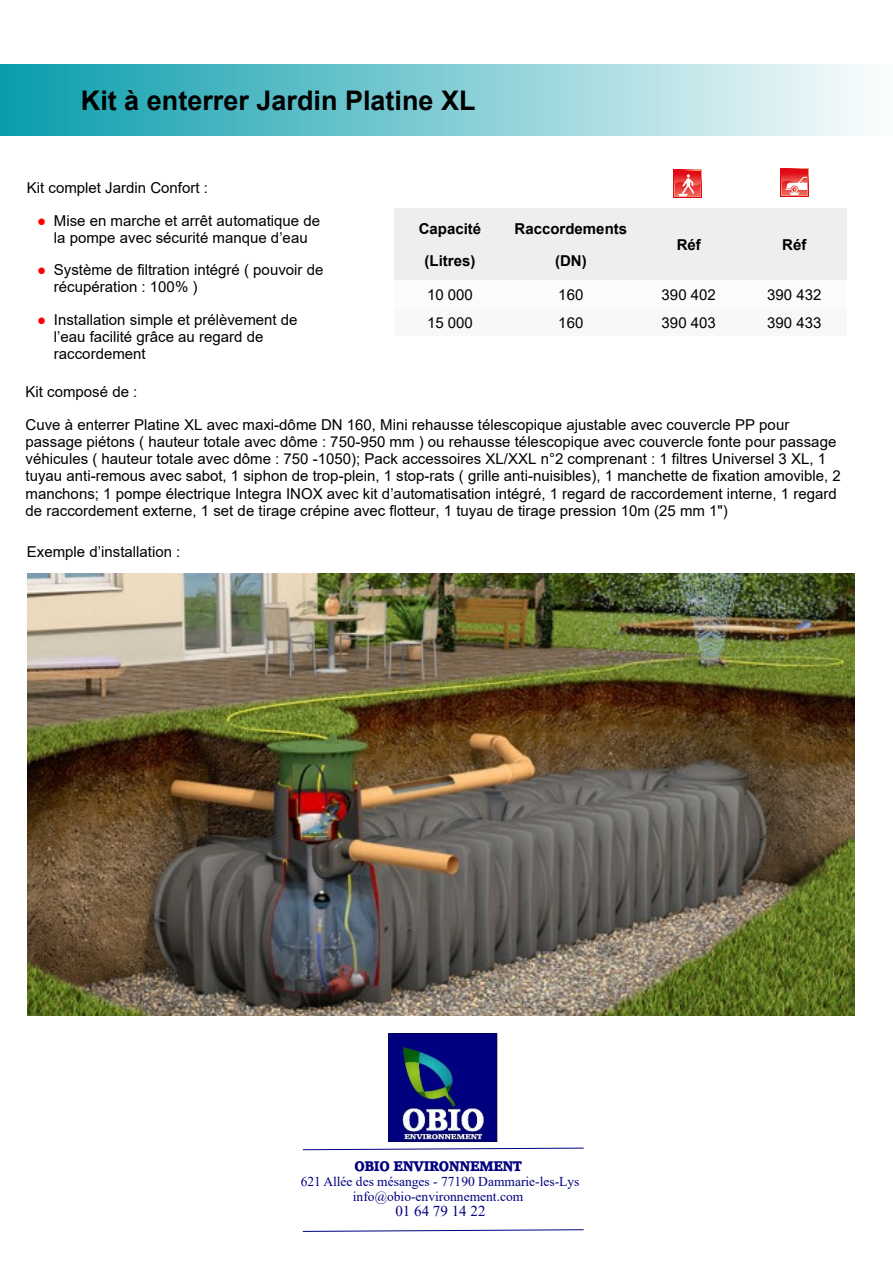
<style>
.page{position:relative;width:893px;height:1263px;background:#fff}
.page>*{position:absolute;margin:0;border:0;box-sizing:border-box;transform-origin:0 0}
.t1{font:700 27px "Arial";color:#000}
.t2{font:15px/17.2px "Arial";color:#000}
.t3{font:700 15px/32.2px "Arial";color:#000;text-align:center}
.t4{font:15px "Times New Roman";color:#010080}
.t5{font:13.5px/14.9px "Times New Roman";color:#010080;text-align:center}
.t6{font:13.5px "Accord Heavy SF Bold";color:#010080}
.s1{font-family:"Times New Roman";color:#f00}
</style>
<div class="page">
<div style="left:0;top:64px;width:893px;height:71px;background:linear-gradient(to right,#099dac,#fcfdfd)"></div>
<svg style="left:302px;top:1147px;width:282px;height:3px"></svg>
<svg style="left:302px;top:1229px;width:282px;height:3px"></svg>
<img style="left:389px;top:1033px;width:109px;height:108px">
<img style="left:28px;top:573px;width:826px;height:443px">
<svg style="left:674px;top:170px;width:28px;height:28px"></svg>
<div style="left:675px;top:171px;width:25px;height:25px;background:#e20a17"></div>
<svg style="left:675px;top:174px;width:25px;height:22px"></svg>
<svg style="left:780px;top:168px;width:28px;height:28px"></svg>
<svg style="left:782px;top:170px;width:25px;height:7px"></svg>
<svg style="left:782px;top:177px;width:25px;height:18px"></svg>
<div style="left:394px;top:208px;width:112px;height:72px;background:#eceef0"></div>
<div style="left:506px;top:208px;width:130px;height:72px;background:#eceef0"></div>
<div style="left:636px;top:208px;width:106px;height:72px;background:#eceef0"></div>
<div style="left:742px;top:208px;width:104px;height:72px;background:#eceef0"></div>
<div style="left:394px;top:280px;width:112px;height:29px;background:#fbfbfc"></div>
<div style="left:506px;top:280px;width:130px;height:29px;background:#fbfbfc"></div>
<div style="left:636px;top:280px;width:106px;height:29px;background:#fbfbfc"></div>
<div style="left:742px;top:280px;width:104px;height:29px;background:#fbfbfc"></div>
<div style="left:394px;top:309px;width:112px;height:27px;background:#f7f8f9"></div>
<div style="left:506px;top:309px;width:130px;height:27px;background:#f7f8f9"></div>
<div style="left:636px;top:309px;width:106px;height:27px;background:#f7f8f9"></div>
<div style="left:742px;top:309px;width:104px;height:27px;background:#f7f8f9"></div>
<h1 class="t1" style="left:81px;top:90px;width:396px">Kit à enterrer Jardin Platine XL</h1>
<p class="t2" style="left:27px;top:181px;width:183px">Kit complet Jardin Confort :</p>
<p class="t2" style="left:37px;top:213px;width:285px;text-align:center"><span class="s1">●</span> Mise en marche et arrêt automatique de la pompe avec sécurité manque d’eau</p>
<p class="t2" style="left:54px;top:263px;width:271px;text-indent:-17px"><span class="s1">●</span> Système de filtration intégré ( pouvoir de récupération : 100% )</p>
<p class="t2" style="left:54px;top:312px;width:245px;text-indent:-17px"><span class="s1">●</span> Installation simple et prélèvement de l’eau facilité grâce au regard de raccordement</p>
<p class="t3" style="left:419px;top:214px;width:64px">Capacité (Litres)</p>
<p class="t3" style="left:514px;top:214px;width:114px">Raccordements (DN)</p>
<p class="t3" style="left:677px;top:230px;width:26px">Réf</p>
<p class="t3" style="left:782px;top:230px;width:26px">Réf</p>
<p class="t2" style="left:427px;top:288px;width:47px">10 000</p>
<p class="t2" style="left:558px;top:288px;width:27px">160</p>
<p class="t2" style="left:662px;top:288px;width:56px">390 402</p>
<p class="t2" style="left:767px;top:288px;width:56px">390 432</p>
<p class="t2" style="left:427px;top:316px;width:47px">15 000</p>
<p class="t2" style="left:558px;top:316px;width:27px">160</p>
<p class="t2" style="left:662px;top:316px;width:56px">390 403</p>
<p class="t2" style="left:767px;top:316px;width:56px">390 433</p>
<p class="t2" style="left:26px;top:377px;width:765px;line-height:32.2px">Kit composé de :<br>Cuve à enterrer Platine XL avec maxi-dôme DN 160, Mini rehausse télescopique ajustable avec couvercle PP pour</p>
<p class="t2" style="left:26px;top:434px;width:817px">passage piétons ( hauteur totale avec dôme : 750-950 mm ) ou rehausse télescopique avec couvercle fonte pour passage véhicules ( hauteur totale avec dôme : 750 -1050); Pack accessoires XL/XXL n°2 comprenant : 1 filtres Universel 3 XL, 1 tuyau anti-remous avec sabot, 1 siphon de trop-plein, 1 stop-rats ( grille anti-nuisibles), 1 manchette de fixation amovible, 2 manchons; 1 pompe électrique Integra INOX avec kit d’automatisation intégré, 1 regard de raccordement interne, 1 regard de raccordement externe, 1 set de tirage crépine avec flotteur, 1 tuyau de tirage pression 10m (25 mm 1")</p>
<p class="t2" style="left:27px;top:544px;width:155px">Exemple d’installation :</p>
<p class="t6" style="left:354px;top:1160px;width:169px">OBIO ENVIRONNEMENT</p>
<p class="t5" style="left:301px;top:1176px;width:280px">621 Allée des mésanges - 77190 Dammarie-les-Lys info@obio-environnement.com</p>
<p class="t4" style="left:395px;top:1206px;width:92px">01 64 79 14 22</p>
</div>
